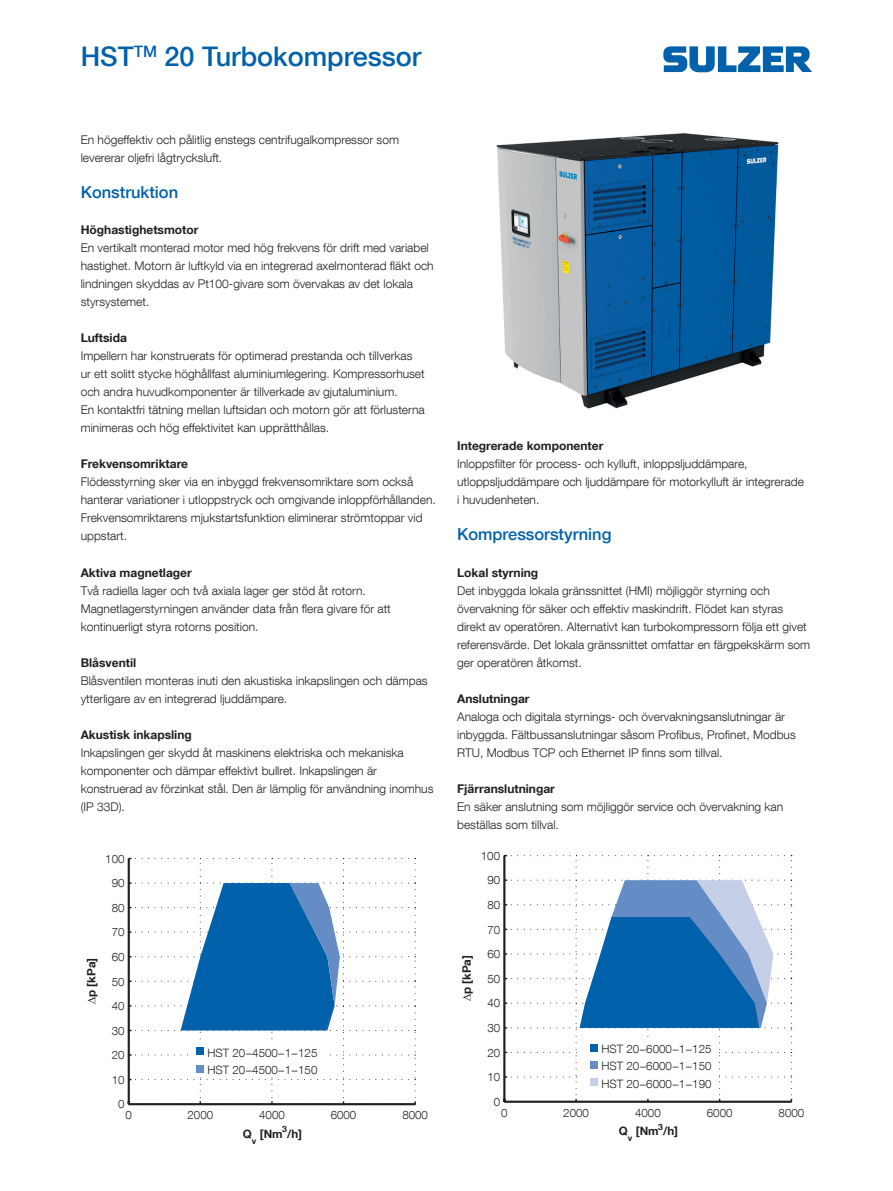
<style>
.page{position:relative;width:893px;height:1191px;background:#fff}
.page>*{position:absolute;margin:0;border:0;box-sizing:border-box;transform-origin:0 0}
.t1{font:500 27px "Helvetica Neue LT Com";color:#0161aa}
.t2{font:500 16.5px "Helvetica Neue LT Com";color:#0161aa}
.t3{font:300 12px/18px "Helvetica Neue LT Com";color:#231f20}
.t4{font:700 12px "Helvetica Neue LT Com";color:#231f20}
.t5{font:300 11.55px "Helvetica Neue LT Com";color:#231f20}
.t6{font:700 11.55px "Helvetica Neue LT Com";color:#231f20}
.t7{font:700 8.7px "Helvetica Neue LT Com";color:#231f20}
</style>
<div class="page">
<svg style="left:663px;top:46px;width:149px;height:26px"></svg>
<img style="left:496px;top:133px;width:283px;height:276px">
<svg style="left:128px;top:857px;width:288px;height:248px"></svg>
<div style="left:193px;top:1043px;width:132px;height:33px;background:#fff"></div>
<div style="left:197px;top:1047px;width:7px;height:8px;background:#0161aa"></div>
<div style="left:197px;top:1064px;width:7px;height:8px;background:#668cc5"></div>
<svg style="left:503px;top:855px;width:289px;height:247px"></svg>
<div style="left:578px;top:1040px;width:135px;height:55px;background:#fff"></div>
<div style="left:590px;top:1044px;width:8px;height:7px;background:#0161aa"></div>
<div style="left:590px;top:1061px;width:8px;height:8px;background:#668cc5"></div>
<div style="left:590px;top:1078px;width:8px;height:8px;background:#c5d0e8"></div>
<h1 class="t1" style="left:81px;top:40px;width:342px">HST<sup>TM</sup> 20 Turbokompressor</h1>
<p class="t3" style="left:81px;top:131px;width:320px">En högeffektiv och pålitlig enstegs centrifugalkompressor som levererar oljefri lågtrycksluft.</p>
<h2 class="t2" style="left:81px;top:182px;width:99px">Konstruktion</h2>
<p class="t4" style="left:81px;top:222px;width:119px">Höghastighetsmotor</p>
<p class="t3" style="left:81px;top:239px;width:354px">En vertikalt monterad motor med hög frekvens för drift med variabel hastighet. Motorn är luftkyld via en integrerad axelmonterad fläkt och lindningen skyddas av Pt100-givare som övervakas av det lokala styrsystemet.</p>
<p class="t4" style="left:81px;top:330px;width:48px">Luftsida</p>
<p class="t3" style="left:81px;top:347px;width:346px">Impellern har konstruerats för optimerad prestanda och tillverkas ur ett solitt stycke höghållfast aluminiumlegering. Kompressorhuset och andra huvudkomponenter är tillverkade av gjutaluminium.<br>En kontaktfri tätning mellan luftsidan och motorn gör att förlusterna minimeras och hög effektivitet kan upprätthållas.</p>
<p class="t4" style="left:81px;top:456px;width:109px">Frekvensomriktare</p>
<p class="t3" style="left:81px;top:473px;width:357px">Flödesstyrning sker via en inbyggd frekvensomriktare som också hanterar variationer i utloppstryck och omgivande inloppförhållanden.<br>Frekvensomriktarens mjukstartsfunktion eliminerar strömtoppar vid uppstart.</p>
<p class="t4" style="left:81px;top:564px;width:113px">Aktiva magnetlager</p>
<p class="t3" style="left:81px;top:581px;width:312px">Två radiella lager och två axiala lager ger stöd åt rotorn.<br>Magnetlagerstyrningen använder data från flera givare för att kontinuerligt styra rotorns position.</p>
<p class="t4" style="left:81px;top:654px;width:57px">Blåsventil</p>
<p class="t3" style="left:81px;top:671px;width:348px">Blåsventilen monteras inuti den akustiska inkapslingen och dämpas ytterligare av en integrerad ljuddämpare.</p>
<p class="t4" style="left:81px;top:726px;width:113px">Akustisk inkapsling</p>
<p class="t3" style="left:81px;top:743px;width:354px">Inkapslingen ger skydd åt maskinens elektriska och mekaniska komponenter och dämpar effektivt bullret. Inkapslingen är konstruerad av förzinkat stål. Den är lämplig för användning inomhus (IP 33D).</p>
<p class="t4" style="left:457px;top:438px;width:148px">Integrerade komponenter</p>
<p class="t3" style="left:457px;top:455px;width:348px">Inloppsfilter för process- och kylluft, inloppsljuddämpare, utloppsljuddämpare och ljuddämpare för motorkylluft är integrerade i huvudenheten.</p>
<h2 class="t2" style="left:457px;top:524px;width:156px">Kompressorstyrning</h2>
<p class="t4" style="left:457px;top:564px;width:83px">Lokal styrning</p>
<p class="t3" style="left:457px;top:581px;width:354px">Det inbyggda lokala gränssnittet (HMI) möjliggör styrning och övervakning för säker och effektiv maskindrift. Flödet kan styras direkt av operatören. Alternativt kan turbokompressorn följa ett givet referensvärde. Det lokala gränssnittet omfattar en färgpekskärm som ger operatören åtkomst.</p>
<p class="t4" style="left:457px;top:690px;width:74px">Anslutningar</p>
<p class="t3" style="left:457px;top:707px;width:340px">Analoga och digitala styrnings- och övervakningsanslutningar är inbyggda. Fältbussanslutningar såsom Profibus, Profinet, Modbus<br>RTU, Modbus TCP och Ethernet IP finns som tillval.</p>
<p class="t4" style="left:457px;top:780px;width:99px">Fjärranslutningar</p>
<p class="t3" style="left:457px;top:797px;width:328px">En säker anslutning som möjliggör service och övervakning kan beställas som tillval.</p>
<p class="t5" style="left:105px;top:851px;width:21px">100</p>
<p class="t5" style="left:481px;top:848px;width:21px">100</p>
<p class="t5" style="left:112px;top:876px;width:14px">90</p>
<p class="t5" style="left:487px;top:873px;width:14px">90</p>
<p class="t5" style="left:112px;top:900px;width:14px">80</p>
<p class="t5" style="left:487px;top:897px;width:14px">80</p>
<p class="t5" style="left:112px;top:925px;width:14px">70</p>
<p class="t5" style="left:487px;top:922px;width:14px">70</p>
<p class="t6" style="left:84px;top:1004px;width:47px;rotate:-90deg">∆p [kPa]</p>
<p class="t5" style="left:112px;top:949px;width:14px">60</p>
<p class="t5" style="left:112px;top:974px;width:14px">50</p>
<p class="t5" style="left:112px;top:999px;width:14px">40</p>
<p class="t6" style="left:459px;top:1001px;width:47px;rotate:-90deg">∆p [kPa]</p>
<p class="t5" style="left:487px;top:947px;width:14px">60</p>
<p class="t5" style="left:487px;top:971px;width:14px">50</p>
<p class="t5" style="left:487px;top:996px;width:14px">40</p>
<p class="t5" style="left:112px;top:1023px;width:14px">30</p>
<p class="t5" style="left:487px;top:1021px;width:14px">30</p>
<p class="t5" style="left:112px;top:1048px;width:14px">20</p>
<p class="t5" style="left:207px;top:1045px;width:111px">HST 20−4500−1−125</p>
<p class="t5" style="left:487px;top:1045px;width:14px">20</p>
<p class="t5" style="left:601px;top:1042px;width:112px">HST 20−6000−1−125</p>
<p class="t5" style="left:112px;top:1072px;width:14px">10</p>
<p class="t5" style="left:207px;top:1062px;width:111px">HST 20−4500−1−150</p>
<p class="t5" style="left:487px;top:1070px;width:14px">10</p>
<p class="t5" style="left:601px;top:1059px;width:112px">HST 20−6000−1−150</p>
<p class="t5" style="left:601px;top:1076px;width:112px">HST 20−6000−1−190</p>
<p class="t5" style="left:118px;top:1097px;width:8px">0</p>
<p class="t5" style="left:126px;top:1107px;width:8px">0</p>
<p class="t5" style="left:188px;top:1107px;width:27px">2000</p>
<p class="t5" style="left:259px;top:1107px;width:27px">4000</p>
<p class="t5" style="left:331px;top:1107px;width:27px">6000</p>
<p class="t5" style="left:402px;top:1107px;width:27px">8000</p>
<p class="t5" style="left:494px;top:1094px;width:8px">0</p>
<p class="t5" style="left:501px;top:1105px;width:8px">0</p>
<p class="t5" style="left:563px;top:1105px;width:27px">2000</p>
<p class="t5" style="left:635px;top:1105px;width:27px">4000</p>
<p class="t5" style="left:707px;top:1105px;width:27px">6000</p>
<p class="t5" style="left:779px;top:1105px;width:27px">8000</p>
<p class="t7" style="left:282px;top:1123px;width:6px">3</p>
<p class="t6" style="left:243px;top:1126px;width:10px">Q</p>
<p class="t6" style="left:260px;top:1126px;width:44px">[Nm /h]</p>
<p class="t7" style="left:252px;top:1135px;width:6px">v</p>
<p class="t7" style="left:658px;top:1121px;width:6px">3</p>
<p class="t6" style="left:619px;top:1124px;width:10px">Q</p>
<p class="t6" style="left:636px;top:1124px;width:44px">[Nm /h]</p>
<p class="t7" style="left:628px;top:1132px;width:6px">v</p>
</div>
